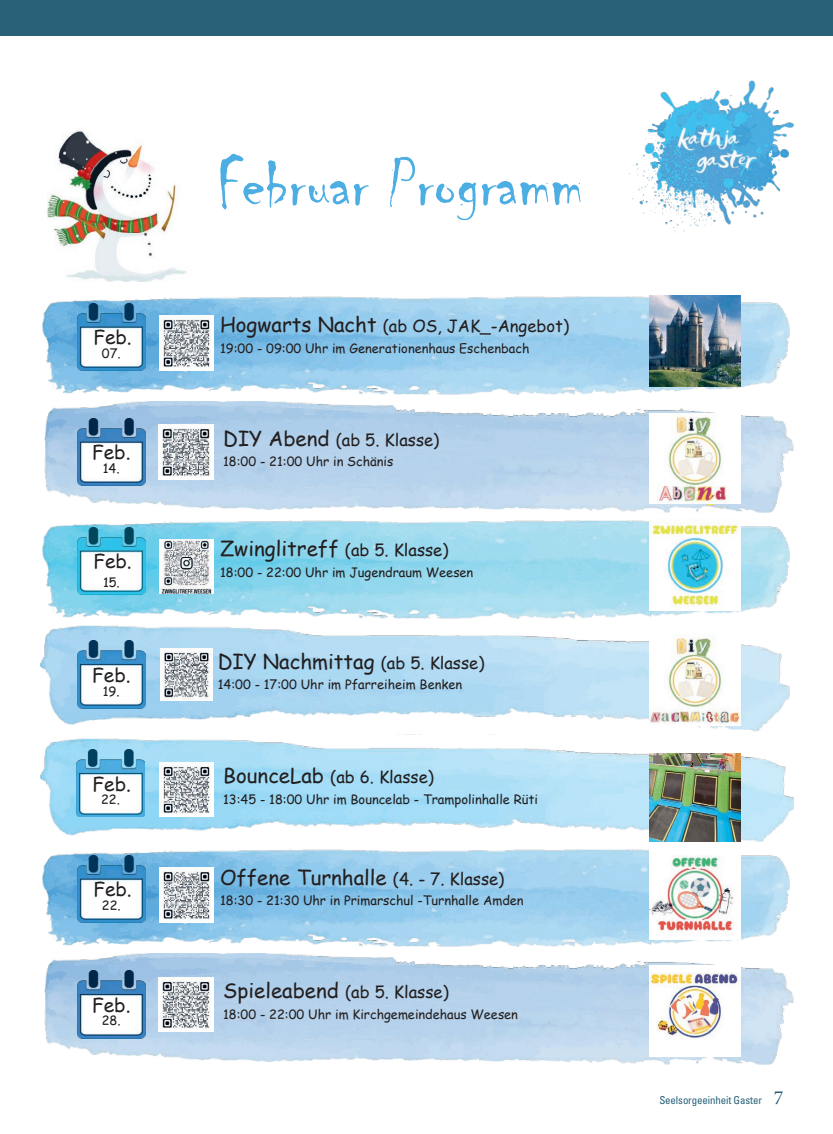
<style>
.page{position:relative;width:833px;height:1134px;background:#fff}
.page>*{position:absolute;margin:0;border:0;box-sizing:border-box;transform-origin:0 0}
.t1{font:70.5px "Chiller";color:#4caee2}
.t2{font:20.5px "Comic Sans MS";color:#231f20}
.t3{font:19.25px "Comic Sans MS";color:#231f20}
.t4{font:16.62px "Comic Sans MS";color:#231f20}
.t5{font:12.88px "Comic Sans MS";color:#231f20}
.t6{font:condensed 10.88px "Univers LT Std";letter-spacing:-.01em;color:#296179}
.s1{font-size:20.5px}
.s2{font-size:16.62px}
.s3{font-family:"Minion Pro";font-stretch:normal;font-size:20px}
</style>
<div class="page">
<div style="left:0;top:0;width:833px;height:35px;background:#296179"></div>
<img style="left:40px;top:626px;width:749px;height:106px">
<img style="left:77px;top:641px;width:69px;height:67px">
<img style="left:160px;top:648px;width:52px;height:52px">
<img style="left:649px;top:634px;width:91px;height:91px">
<img style="left:40px;top:738px;width:753px;height:104px">
<img style="left:76px;top:750px;width:69px;height:67px">
<img style="left:159px;top:762px;width:54px;height:55px">
<img style="left:649px;top:754px;width:91px;height:88px">
<img style="left:43px;top:520px;width:746px;height:98px">
<img style="left:159px;top:539px;width:54px;height:55px">
<img style="left:649px;top:520px;width:91px;height:91px">
<img style="left:77px;top:527px;width:69px;height:67px">
<img style="left:43px;top:296px;width:746px;height:98px">
<img style="left:159px;top:315px;width:54px;height:55px">
<img style="left:649px;top:296px;width:91px;height:91px">
<img style="left:77px;top:303px;width:69px;height:67px">
<img style="left:47px;top:129px;width:140px;height:153px">
<img style="left:44px;top:954px;width:749px;height:110px">
<img style="left:77px;top:971px;width:69px;height:67px">
<img style="left:159px;top:977px;width:54px;height:55px">
<img style="left:649px;top:965px;width:91px;height:91px">
<img style="left:44px;top:401px;width:749px;height:111px">
<img style="left:77px;top:418px;width:69px;height:68px">
<img style="left:159px;top:425px;width:54px;height:54px">
<img style="left:649px;top:413px;width:91px;height:91px">
<img style="left:629px;top:80px;width:164px;height:152px">
<img style="left:43px;top:849px;width:746px;height:98px">
<img style="left:159px;top:868px;width:54px;height:54px">
<img style="left:649px;top:849px;width:91px;height:90px">
<img style="left:77px;top:855px;width:69px;height:68px">
<h3 class="t3" style="left:93px;top:323px;width:40px">Feb.</h3>
<p class="t5" style="left:102px;top:343px;width:20px">07.</p>
<h3 class="t3" style="left:92px;top:438px;width:40px">Feb.</h3>
<p class="t5" style="left:103px;top:459px;width:18px">14.</p>
<h3 class="t3" style="left:93px;top:547px;width:40px">Feb.</h3>
<p class="t5" style="left:103px;top:572px;width:18px">15.</p>
<h3 class="t3" style="left:92px;top:661px;width:40px">Feb.</h3>
<p class="t5" style="left:103px;top:681px;width:18px">19.</p>
<h3 class="t3" style="left:93px;top:769px;width:40px">Feb.</h3>
<p class="t5" style="left:101px;top:790px;width:20px">22.</p>
<h3 class="t3" style="left:93px;top:875px;width:40px">Feb.</h3>
<p class="t5" style="left:102px;top:896px;width:20px">22.</p>
<h3 class="t3" style="left:92px;top:990px;width:40px">Feb.</h3>
<p class="t5" style="left:102px;top:1011px;width:20px">28.</p>
<h1 class="t1" style="left:217px;top:146px;width:367px">Februar Programm</h1>
<p class="t4" style="left:220px;top:314px;width:351px"><span class="s1">Hogwarts Nacht</span> (ab OS, JAK_-Angebot)</p>
<p class="t5" style="left:220px;top:339px;width:311px">19:00 - 09:00 Uhr im Generationenhaus Eschenbach</p>
<p class="t4" style="left:223px;top:427px;width:218px"><span class="s1">DIY Abend</span> (ab 5. Klasse)</p>
<p class="t5" style="left:223px;top:452px;width:172px">18:00 - 21:00 Uhr in Schänis</p>
<h2 class="t2" style="left:220px;top:534px;width:230px">Zwinglitreff <span class="s2">(ab 5. Klasse)</span></h2>
<p class="t5" style="left:220px;top:562px;width:255px">18:00 - 22:00 Uhr im Jugendraum Weesen</p>
<h2 class="t2" style="left:218px;top:646px;width:268px">DIY Nachmittag <span class="s2">(ab 5. Klasse)</span></h2>
<p class="t5" style="left:218px;top:675px;width:246px">14:00 - 17:00 Uhr im Pfarreiheim Benken</p>
<p class="t4" style="left:223px;top:765px;width:212px"><span class="s1">BounceLab</span> (ab 6. Klasse)</p>
<p class="t5" style="left:223px;top:790px;width:316px">13:45 - 18:00 Uhr im Bouncelab - Trampolinhalle Rüti</p>
<h2 class="t2" style="left:220px;top:862px;width:286px">Offene Turnhalle <span class="s2">(4. - 7. Klasse)</span></h2>
<p class="t5" style="left:220px;top:891px;width:305px">18:30 - 21:30 Uhr in Primarschul -Turnhalle Amden</p>
<p class="t4" style="left:223px;top:980px;width:227px"><span class="s1">Spieleabend</span> (ab 5. Klasse)</p>
<p class="t5" style="left:223px;top:1005px;width:296px">18:00 - 22:00 Uhr im Kirchgemeindehaus Weesen</p>
<p class="t6" style="left:659px;top:1094px;width:125px">Seelsorgeeinheit Gaster <span class="s3">7</span></p>
</div>
